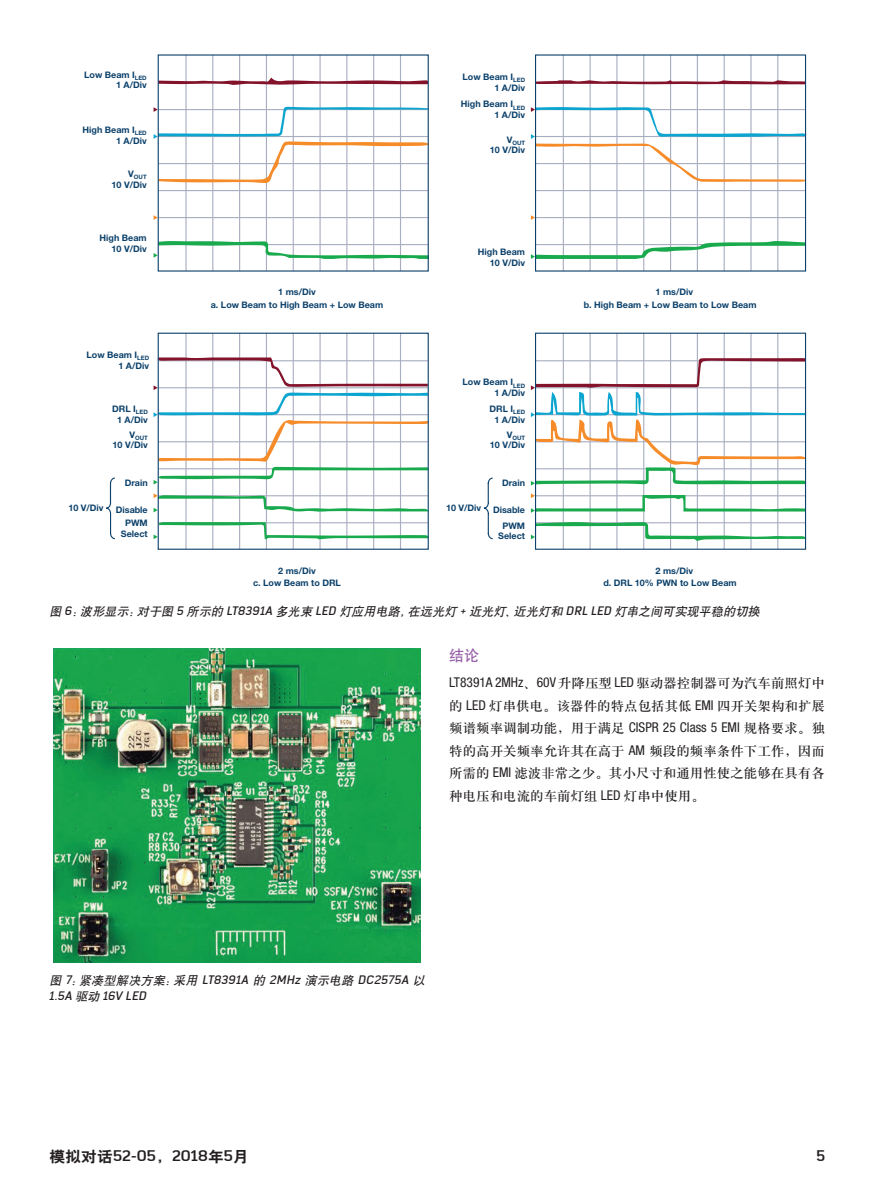
<style>
.page{position:relative;width:891px;height:1188px;background:#fff}
.page>*{position:absolute;margin:0;border:0;box-sizing:border-box;transform-origin:0 0}
.t1{font:700 15px "Azbuka Std";letter-spacing:.01em;color:#231f20;scale:1.05 1}
.H1{font:15px "H Yb 1 gj";color:#9860a8}
.t2{font:700 15px "Azbuka Std";letter-spacing:.01em;color:#231f20}
.Main_Body{font:13.5px/22.5px "H Ya 3 gj";color:#231f20;text-align:justify}
.Caption{font:italic 12px "H Yb 1 gj";color:#231f20}
.Caption-2{font:italic 500 12px/16.5px "Azbuka Std";letter-spacing:.04em;color:#231f20}
.t3{font:700 9px/10.8px "Helvetica Neue LT Std";color:#0c416b;text-align:right}
.t4{font:700 6px "Helvetica Neue LT Std";color:#0c416b}
.s1{font-family:"Azbuka Std";font-weight:500}
.s2{font-family:"Helvetica Neue LT Std";font-stretch:condensed}
.s3{font-family:"H Yb 1 gj";font-weight:400}
.s4{font-family:"H Yb 2 gj";font-weight:400}
</style>
<div class="page">
<hr style="left:159px;top:217px;width:268px;height:1px;background:#a8adc0">
<hr style="left:159px;top:190px;width:268px;height:1px;background:#a8adc0">
<hr style="left:185px;top:55px;width:2px;height:216px;background:#a8adc0">
<hr style="left:212px;top:55px;width:1px;height:216px;background:#a8adc0">
<hr style="left:239px;top:55px;width:1px;height:216px;background:#a8adc0">
<hr style="left:266px;top:55px;width:1px;height:216px;background:#a8adc0">
<hr style="left:293px;top:55px;width:1px;height:216px;background:#a8adc0">
<hr style="left:320px;top:55px;width:1px;height:216px;background:#a8adc0">
<hr style="left:346px;top:55px;width:1px;height:216px;background:#a8adc0">
<hr style="left:373px;top:55px;width:1px;height:216px;background:#a8adc0">
<hr style="left:400px;top:55px;width:1px;height:216px;background:#a8adc0">
<svg style="left:154px;top:215px;width:4px;height:5px"></svg>
<hr style="left:536px;top:217px;width:269px;height:1px;background:#a8adc0">
<hr style="left:536px;top:190px;width:269px;height:1px;background:#a8adc0">
<hr style="left:563px;top:55px;width:1px;height:216px;background:#a8adc0">
<hr style="left:590px;top:55px;width:1px;height:216px;background:#a8adc0">
<hr style="left:616px;top:55px;width:2px;height:216px;background:#a8adc0">
<hr style="left:643px;top:55px;width:1px;height:216px;background:#a8adc0">
<hr style="left:670px;top:55px;width:1px;height:216px;background:#a8adc0">
<hr style="left:697px;top:55px;width:1px;height:216px;background:#a8adc0">
<hr style="left:724px;top:55px;width:1px;height:216px;background:#a8adc0">
<hr style="left:750px;top:55px;width:2px;height:216px;background:#a8adc0">
<hr style="left:777px;top:55px;width:1px;height:216px;background:#a8adc0">
<svg style="left:531px;top:215px;width:4px;height:5px"></svg>
<hr style="left:185px;top:333px;width:2px;height:216px;background:#a8adc0">
<hr style="left:212px;top:333px;width:1px;height:216px;background:#a8adc0">
<hr style="left:239px;top:333px;width:1px;height:216px;background:#a8adc0">
<hr style="left:266px;top:333px;width:1px;height:216px;background:#a8adc0">
<hr style="left:293px;top:333px;width:1px;height:216px;background:#a8adc0">
<hr style="left:320px;top:333px;width:1px;height:216px;background:#a8adc0">
<hr style="left:346px;top:333px;width:1px;height:216px;background:#a8adc0">
<hr style="left:373px;top:333px;width:1px;height:216px;background:#a8adc0">
<hr style="left:400px;top:333px;width:1px;height:216px;background:#a8adc0">
<hr style="left:563px;top:333px;width:1px;height:216px;background:#a8adc0">
<hr style="left:590px;top:333px;width:1px;height:216px;background:#a8adc0">
<hr style="left:616px;top:333px;width:2px;height:216px;background:#a8adc0">
<hr style="left:643px;top:333px;width:1px;height:216px;background:#a8adc0">
<hr style="left:670px;top:333px;width:1px;height:216px;background:#a8adc0">
<hr style="left:697px;top:333px;width:1px;height:216px;background:#a8adc0">
<hr style="left:724px;top:333px;width:1px;height:216px;background:#a8adc0">
<hr style="left:750px;top:333px;width:2px;height:216px;background:#a8adc0">
<hr style="left:777px;top:333px;width:1px;height:216px;background:#a8adc0">
<svg style="left:106px;top:477px;width:9px;height:63px"></svg>
<svg style="left:483px;top:477px;width:10px;height:63px"></svg>
<svg style="left:154px;top:522px;width:273px;height:17px"></svg>
<svg style="left:154px;top:358px;width:273px;height:127px"></svg>
<svg style="left:154px;top:493px;width:273px;height:19px"></svg>
<div style="left:158px;top:333px;width:271px;height:217px;border:1px solid #0c416b"></div>
<svg style="left:531px;top:241px;width:273px;height:18px"></svg>
<svg style="left:537px;top:80px;width:270px;height:4px"></svg>
<svg style="left:531px;top:107px;width:273px;height:75px"></svg>
<div style="left:535px;top:54px;width:271px;height:218px;border:1px solid #0c416b"></div>
<svg style="left:154px;top:241px;width:273px;height:18px"></svg>
<svg style="left:160px;top:78px;width:267px;height:7px"></svg>
<svg style="left:154px;top:107px;width:273px;height:76px"></svg>
<div style="left:158px;top:54px;width:271px;height:218px;border:1px solid #0c416b"></div>
<svg style="left:531px;top:493px;width:273px;height:20px"></svg>
<svg style="left:531px;top:522px;width:273px;height:19px"></svg>
<svg style="left:531px;top:358px;width:273px;height:128px"></svg>
<div style="left:535px;top:333px;width:271px;height:217px;border:1px solid #0c416b"></div>
<img style="left:54px;top:648px;width:367px;height:315px">
<p class="t3" style="left:84px;top:69px;width:64px">Low Beam I<sub>LED<br></sub>1 A/Div</p>
<p class="t3" style="left:83px;top:124px;width:66px">High Beam I<sub>LED<br></sub>1 A/Div</p>
<p class="t4" style="left:128px;top:173px;width:20px"><sup>V</sup>OUT</p>
<p class="t3" style="left:112px;top:179px;width:37px">10 V/Div</p>
<p class="t3" style="left:100px;top:233px;width:49px">High Beam<br>10 V/Div</p>
<p class="t3" style="left:87px;top:349px;width:64px">Low Beam I<sub>LED<br></sub>1 A/Div</p>
<p class="t3" style="left:211px;top:286px;width:174px;line-height:12.8px;text-align:center">1 ms/Div<br>a. Low Beam to High Beam + Low Beam</p>
<p class="t3" style="left:463px;top:71px;width:64px">Low Beam I<sub>LED<br></sub>1 A/Div</p>
<p class="t3" style="left:461px;top:98px;width:66px">High Beam I<sub>LED<br></sub>1 A/Div</p>
<p class="t4" style="left:507px;top:139px;width:20px"><sup>V</sup>OUT</p>
<p class="t3" style="left:490px;top:145px;width:37px">10 V/Div</p>
<p class="t3" style="left:478px;top:246px;width:49px">High Beam<br>10 V/Div</p>
<p class="t3" style="left:463px;top:377px;width:64px">Low Beam I<sub>LED<br></sub>1 A/Div</p>
<p class="t3" style="left:68px;top:502px;width:37px">10 V/Div</p>
<p class="t3" style="left:112px;top:403px;width:37px;text-align:center">DRL I<sub>LED<br></sub>1 A/Div</p>
<p class="t3" style="left:490px;top:403px;width:37px;text-align:center">DRL I<sub>LED<br></sub>1 A/Div</p>
<p class="t4" style="left:129px;top:434px;width:20px"><sup>V</sup>OUT</p>
<p class="t3" style="left:113px;top:440px;width:37px">10 V/Div</p>
<p class="t3" style="left:125px;top:477px;width:24px">Drain</p>
<p class="t3" style="left:116px;top:503px;width:33px;line-height:13.2px">Disable<br>PWM</p>
<p class="t3" style="left:121px;top:528px;width:28px">Select</p>
<p class="t3" style="left:446px;top:502px;width:37px">10 V/Div</p>
<p class="t4" style="left:507px;top:434px;width:20px"><sup>V</sup>OUT</p>
<p class="t3" style="left:490px;top:440px;width:37px">10 V/Div</p>
<p class="t3" style="left:502px;top:477px;width:24px">Drain</p>
<p class="t3" style="left:493px;top:502px;width:33px;line-height:15.8px">Disable<br>PWM</p>
<p class="t3" style="left:498px;top:531px;width:28px">Select</p>
<p class="t3" style="left:656px;top:287px;width:39px">1 ms/Div</p>
<p class="t3" style="left:584px;top:299px;width:174px">b. High Beam + Low Beam to Low Beam</p>
<p class="t3" style="left:278px;top:565px;width:39px">2 ms/Div</p>
<p class="t3" style="left:656px;top:565px;width:39px">2 ms/Div</p>
<p class="t3" style="left:253px;top:577px;width:89px">c. Low Beam to DRL</p>
<p class="t3" style="left:603px;top:577px;width:135px">d. DRL 10% PWN to Low Beam</p>
<p class="Caption" style="left:50px;top:605px;width:714px">图 <span class="s1">6</span> ：波形显示：对于图 <span class="s1">5</span> 所示的 <span class="s1">L T 8 3 9 1 A</span> 多光束 <span class="s1">L E D</span> 灯应用电路，在远光灯 <span class="s1">+</span> 近光灯、近光灯和 <span class="s1">D R L L E D</span> 灯串之间可实现平稳的切换</p>
<p class="H1" style="left:449px;top:648px;width:31px">结论</p>
<p class="Main_Body" style="left:449px;top:672px;width:377px"><span class="s2">LT8391A 2MHz</span>、<span class="s2">60V</span> 升降压型 <span class="s2">LED</span> 驱动器控制器可为汽车前照灯中的 <span class="s2">LED</span> 灯串供电。该器件的特点包括其低 <span class="s2">EMI</span> 四开关架构和扩展频谱频率调制功能，用于满足 <span class="s2">CISPR 25 Class 5 EMI</span> 规格要求。独特的高开关频率允许其在高于 <span class="s2">AM</span> 频段的频率条件下工作，因而所需的 <span class="s2">EMI</span> 滤波非常之少。其小尺寸和通用性使之能够在具有各种电压和电流的车前灯组 <span class="s2">LED</span> 灯串中使用。</p>
<p class="Caption-2" style="left:50px;top:972px;width:380px"><span class="s3">图</span> 7<span class="s3">：紧凑型解决方案：采用</span> LT8391A <span class="s3">的</span> 2MHz <span class="s3">演示电路</span> DC2575A <span class="s3">以<br></span>1.5A <span class="s3">驱动</span> 16V LED</p>
<h1 class="t1" style="left:50px;top:1146px;width:191px"><span class="s4">模拟对话</span>52-05<span class="s4">，</span>2018<span class="s4">年</span>5<span class="s4">月</span></h1>
<h1 class="t2" style="left:816px;top:1147px;width:10px">5</h1>
</div>
